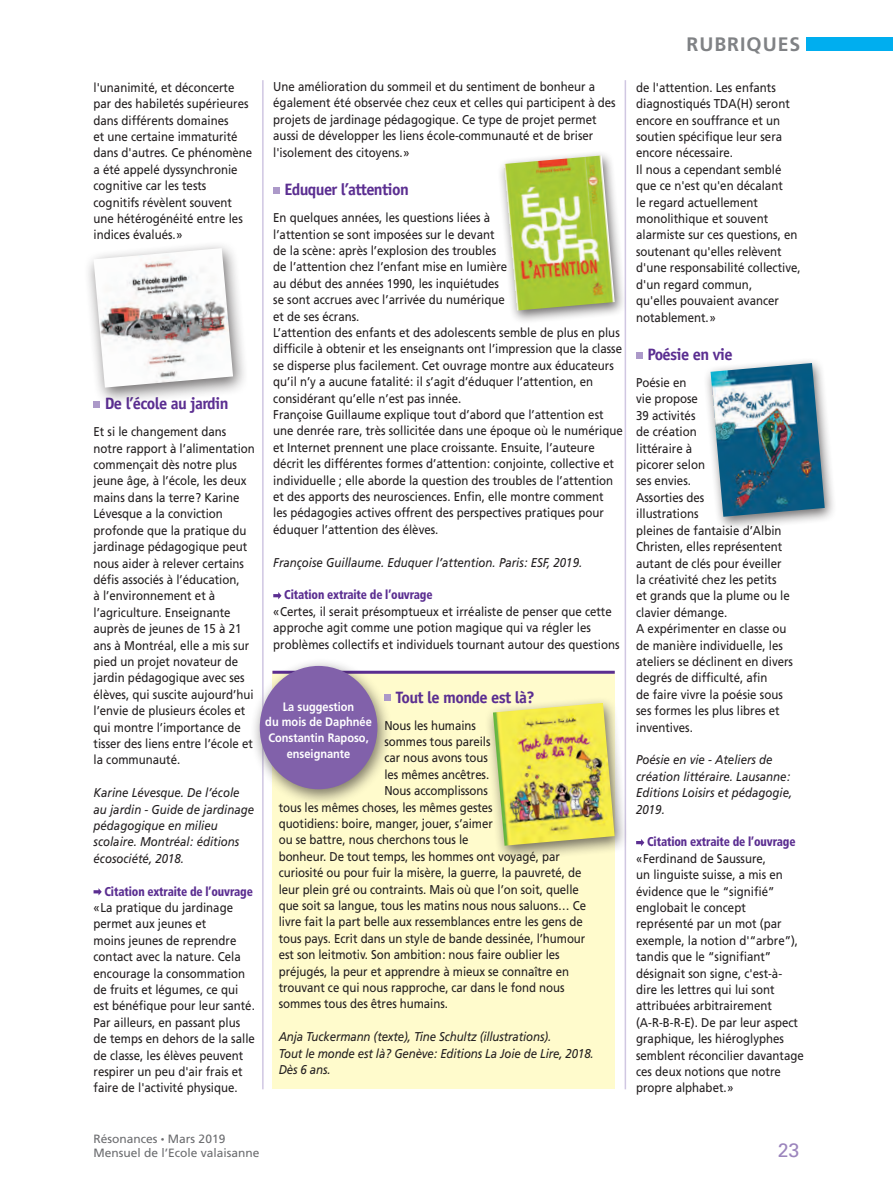
<style>
.page{position:relative;width:893px;height:1191px;background:#fff}
.page>*{position:absolute;margin:0;border:0;box-sizing:border-box;transform-origin:0 0}
.t1{font:700 19.5px "Frutiger";letter-spacing:.05em;color:#808285}
.t2{font:19.5px "Univers LT Std";color:#9c85bd}
.t3{font:700 16.5px "Officina Sans Std";letter-spacing:-.04em;color:#5b2e91}
.t4{font:12.75px/16.4px "Frutiger";color:#231f20;scale:.9 1}
.t5{font:italic 12.75px/16.4px "Frutiger";color:#231f20;scale:.9 1}
.t6{font:900 condensed 12.75px "Frutiger";letter-spacing:-.01em;color:#5b2e91;scale:.9 1}
.t7{font:700 12.3px/15.8px "Frutiger";color:#fff;text-align:center;scale:.9 1}
.t8{font:12px/14.4px "Frutiger";color:#6c6d70}
.s1{font-size:7.5px}
</style>
<div class="page">
<div style="left:806px;top:37px;width:87px;height:14px;background:#00aeef"></div>
<div style="left:273px;top:187px;width:7px;height:6px;background:#ac99c9"></div>
<svg style="left:273px;top:592px;width:8px;height:7px"></svg>
<hr style="left:262px;top:80px;width:2px;height:1009px;background:#d0c7e2">
<hr style="left:625px;top:80px;width:1px;height:1009px;background:#d0c7e2">
<svg style="left:94px;top:888px;width:8px;height:7px"></svg>
<svg style="left:636px;top:352px;width:6px;height:6px"></svg>
<svg style="left:636px;top:839px;width:8px;height:7px"></svg>
<div style="left:83px;top:240px;width:166px;height:166px;background:#231f20;opacity:.65"></div>
<img style="left:94px;top:248px;width:139px;height:139px">
<div style="left:272px;top:671px;width:342px;height:418px;background:#fffbcc"></div>
<hr style="left:272px;top:670px;width:343px;height:3px;background:#5b2e91">
<div style="left:250px;top:658px;width:143px;height:148px;background:#231f20;opacity:.6"></div>
<div style="left:260px;top:666px;width:117px;height:123px;background:#8161aa;border-radius:50%"></div>
<div style="left:703px;top:357px;width:134px;height:174px;background:#231f20;opacity:.65"></div>
<img style="left:711px;top:363px;width:114px;height:154px">
<div style="left:497px;top:150px;width:130px;height:174px;background:#231f20;opacity:.65"></div>
<img style="left:504px;top:155px;width:111px;height:155px">
<div style="left:484px;top:696px;width:145px;height:166px;background:#231f20;opacity:.65"></div>
<img style="left:493px;top:703px;width:122px;height:142px">
<p class="t4" style="left:94px;top:79px;width:178px">l'unanimité, et déconcerte par des habiletés supérieures dans différents domaines<br>et une certaine immaturité dans d'autres. Ce phénomène a été appelé dyssynchronie cognitive car les tests cognitifs révèlent souvent une hétérogénéité entre les indices évalués.»</p>
<p class="t3" style="left:105px;top:393px;width:125px">De l’école au jardin</p>
<p class="t4" style="left:94px;top:423px;width:181px">Et si le changement dans notre rapport à l’alimentation commençait dès notre plus jeune âge, à l’école, les deux mains dans la terre? Karine<br>Lévesque a la conviction profonde que la pratique du jardinage pédagogique peut nous aider à relever certains défis associés à l’éducation,<br>à l’environnement et à l’agriculture. Enseignante auprès de jeunes de 15 à 21 ans à Montréal, elle a mis sur pied un projet novateur de jardin pédagogique avec ses élèves, qui suscite aujourd’hui l’envie de plusieurs écoles et qui montre l’importance de tisser des liens entre l’école et la communauté.</p>
<p class="t5" style="left:94px;top:784px;width:180px">Karine Lévesque. De l’école au jardin - Guide de jardinage pédagogique en milieu scolaire. Montréal: éditions écosociété, 2018.</p>
<p class="t6" style="left:105px;top:883px;width:166px">Citation extraite de l’ouvrage</p>
<p class="t4" style="left:94px;top:899px;width:181px">«La pratique du jardinage permet aux jeunes et<br>moins jeunes de reprendre contact avec la nature. Cela encourage la consommation de fruits et légumes, ce qui est bénéfique pour leur santé.<br>Par ailleurs, en passant plus de temps en dehors de la salle de classe, les élèves peuvent respirer un peu d'air frais et faire de l'activité physique.</p>
<p class="t4" style="left:273px;top:78px;width:382px">Une amélioration du sommeil et du sentiment de bonheur a également été observée chez ceux et celles qui participent à des projets de jardinage pédagogique. Ce type de projet permet aussi de développer les liens école-communauté et de briser l'isolement des citoyens.»</p>
<p class="t3" style="left:285px;top:179px;width:126px">Eduquer l’attention</p>
<p class="t4" style="left:273px;top:209px;width:390px">En quelques années, les questions liées à<br>l’attention se sont imposées sur le devant<br>de la scène: après l’explosion des troubles<br>de l’attention chez l’enfant mise en lumière<br>au début des années 1990, les inquiétudes<br>se sont accrues avec l’arrivée du numérique<br>et de ses écrans.<br>L’attention des enfants et des adolescents semble de plus en plus difficile à obtenir et les enseignants ont l’impression que la classe se disperse plus facilement. Cet ouvrage montre aux éducateurs qu’il n’y a aucune fatalité: il s’agit d’éduquer l’attention, en considérant qu’elle n’est pas innée.<br>Françoise Guillaume explique tout d’abord que l’attention est une denrée rare, très sollicitée dans une époque où le numérique et Internet prennent une place croissante. Ensuite, l’auteure décrit les différentes formes d’attention: conjointe, collective et individuelle ; elle aborde la question des troubles de l’attention et des apports des neurosciences. Enfin, elle montre comment<br>les pédagogies actives offrent des perspectives pratiques pour éduquer l’attention des élèves.</p>
<p class="t5" style="left:273px;top:554px;width:345px">Françoise Guillaume. Eduquer l’attention. Paris: ESF, 2019.</p>
<p class="t6" style="left:284px;top:587px;width:166px">Citation extraite de l’ouvrage</p>
<p class="t4" style="left:273px;top:603px;width:386px">«Certes, il serait présomptueux et irréaliste de penser que cette approche agit comme une potion magique qui va régler les problèmes collectifs et individuels tournant autour des questions</p>
<p class="t3" style="left:396px;top:687px;width:140px">Tout le monde est là?</p>
<p class="t4" style="left:384px;top:717px;width:103px">Nous les humains</p>
<p class="t4" style="left:384px;top:733px;width:119px">sommes tous pareils</p>
<p class="t4" style="left:384px;top:749px;width:117px">car nous avons tous</p>
<p class="t4" style="left:384px;top:766px;width:118px">les mêmes ancêtres.</p>
<p class="t4" style="left:384px;top:782px;width:117px">Nous accomplissons</p>
<p class="t4" style="left:279px;top:799px;width:239px">tous les mêmes choses, les mêmes gestes</p>
<p class="t4" style="left:279px;top:815px;width:239px">quotidiens: boire, manger, jouer, s’aimer</p>
<p class="t4" style="left:279px;top:831px;width:213px">ou se battre, nous cherchons tous le</p>
<p class="t4" style="left:279px;top:848px;width:314px">bonheur. De tout temps, les hommes ont voyagé, par</p>
<p class="t4" style="left:279px;top:864px;width:338px">curiosité ou pour fuir la misère, la guerre, la pauvreté, de</p>
<p class="t4" style="left:279px;top:880px;width:335px">leur plein gré ou contraints. Mais où que l’on soit, quelle</p>
<p class="t4" style="left:279px;top:897px;width:343px">que soit sa langue, tous les matins nous nous saluons… Ce</p>
<p class="t4" style="left:279px;top:913px;width:339px">livre fait la part belle aux ressemblances entre les gens de</p>
<p class="t4" style="left:279px;top:930px;width:342px">tous pays. Ecrit dans un style de bande dessinée, l’humour</p>
<p class="t4" style="left:279px;top:946px;width:314px">est son leitmotiv. Son ambition: nous faire oublier les</p>
<p class="t4" style="left:279px;top:962px;width:324px">préjugés, la peur et apprendre à mieux se connaître en</p>
<p class="t4" style="left:279px;top:979px;width:319px">trouvant ce qui nous rapproche, car dans le fond nous</p>
<p class="t4" style="left:279px;top:995px;width:190px">sommes tous des êtres humains.</p>
<p class="t5" style="left:279px;top:1028px;width:352px">Anja Tuckermann (texte), Tine Schultz (illustrations).<br>Tout le monde est là? Genève: Editions La Joie de Lire, 2018.<br>Dès 6 ans.</p>
<p class="t7" style="left:265px;top:698px;width:120px">La suggestion<br>du mois de Daphnée<br>Constantin Raposo, enseignante</p>
<h1 class="t1" style="left:686px;top:33px;width:115px">RUBRIQUES</h1>
<p class="t4" style="left:636px;top:79px;width:184px">de l'attention. Les enfants diagnostiqués TDA(H) seront encore en souffrance et un soutien spécifique leur sera encore nécessaire.<br>Il nous a cependant semblé que ce n'est qu'en décalant<br>le regard actuellement monolithique et souvent alarmiste sur ces questions, en soutenant qu'elles relèvent d'une responsabilité collective, d'un regard commun,<br>qu'elles pouvaient avancer notablement.»</p>
<p class="t3" style="left:647px;top:344px;width:87px">Poésie en vie</p>
<p class="t4" style="left:636px;top:374px;width:176px">Poésie en<br>vie propose<br>39 activités<br>de création<br>littéraire à<br>picorer selon<br>ses envies.<br>Assorties des<br>illustrations<br>pleines de fantaisie d’Albin<br>Christen, elles représentent autant de clés pour éveiller la créativité chez les petits<br>et grands que la plume ou le clavier démange.<br>A expérimenter en classe ou de manière individuelle, les ateliers se déclinent en divers degrés de difficulté, afin<br>de faire vivre la poésie sous ses formes les plus libres et inventives.</p>
<p class="t5" style="left:636px;top:751px;width:175px">Poésie en vie - Ateliers de création littéraire. Lausanne:<br>Editions Loisirs et pédagogie,<br>2019.</p>
<p class="t6" style="left:647px;top:834px;width:166px">Citation extraite de l’ouvrage</p>
<p class="t4" style="left:636px;top:850px;width:188px">«Ferdinand de Saussure,<br>un linguiste suisse, a mis en évidence que le “signifié” englobait le concept représenté par un mot (par exemple, la notion d'“arbre”), tandis que le “signifiant” désignait son signe, c'est-à&shy;dire les lettres qui lui sont attribuées arbitrairement (A-R-B-R-E). De par leur aspect graphique, les hiéroglyphes semblent réconcilier davantage ces deux notions que notre propre alphabet.»</p>
<p class="t8" style="left:94px;top:1131px;width:168px">Résonances <span class="s1">•</span> Mars 2019<br>Mensuel de l’Ecole valaisanne</p>
<h1 class="t2" style="left:778px;top:1138px;width:23px">23</h1>
</div>
